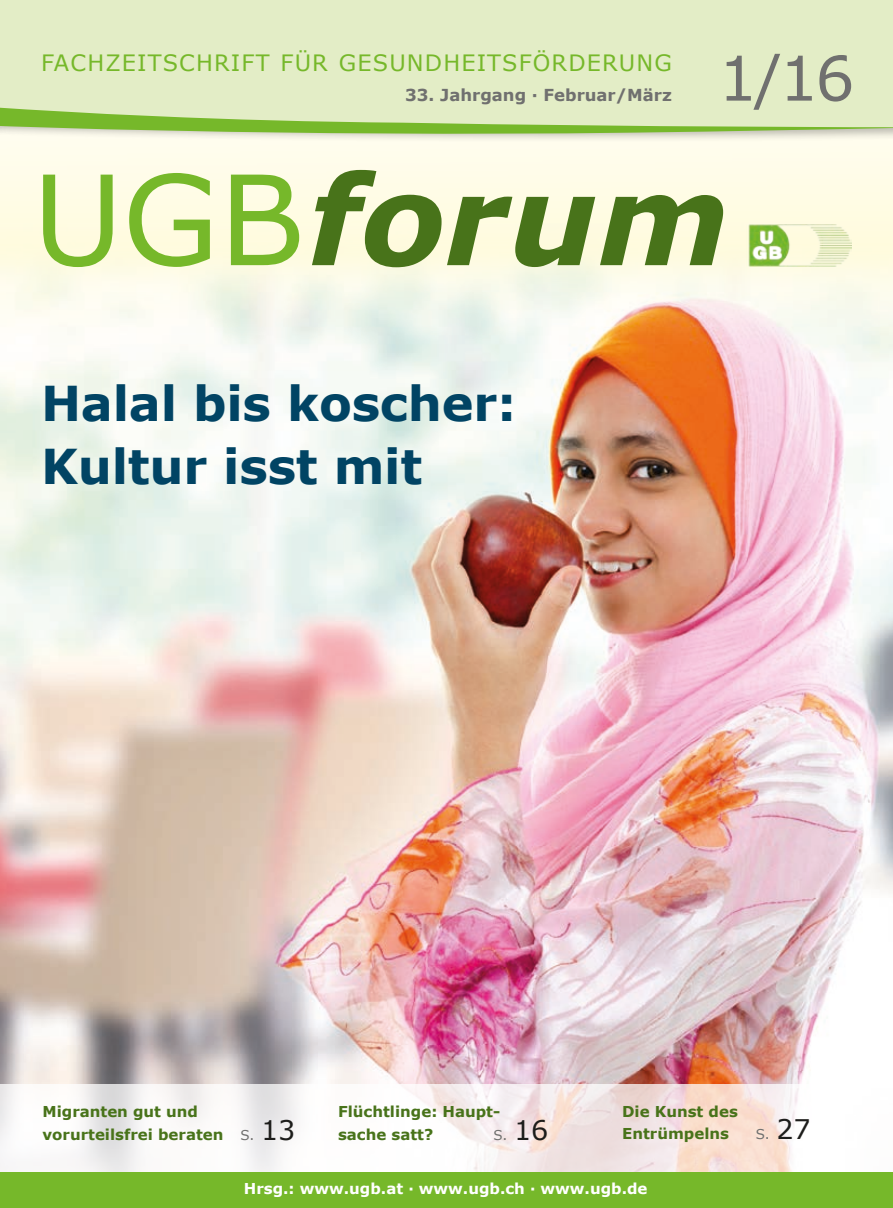
<style>
.page{position:relative;width:893px;height:1208px;background:#fff}
.page>*{position:absolute;margin:0;border:0;box-sizing:border-box;transform-origin:0 0}
.t1{font:italic 700 124.5px "Verdana";color:#48731a}
.t2{font:61.65px "Verdana";color:#70706f}
.t3{font:700 48px/63px "Verdana";letter-spacing:-.005em;color:#014464}
.t4{font:22.5px "Verdana";letter-spacing:.05em;color:#76b82a}
.t5{font:700 16.5px "Verdana";color:#70706f}
.t6{font:700 15px/22.5px "Verdana";color:#48731a}
.t7{font:700 15px "Verdana";color:#fff}
.t8{font:13.5px "Verdana";color:#70706f}
.s1{font-weight:400;font-style:normal;color:#76b82a}
.s2{font-weight:400;font-size:13.5px;color:#70706f}
.s3{font-weight:400;font-size:27px;color:#1d1d1b}
.s4{font-size:27px;color:#1d1d1b}
</style>
<div class="page">
<img style="left:0;top:224px;width:893px;height:860px">
<svg style="left:0;top:1084px;width:799px;height:88px"></svg>
<div style="left:0;top:1172px;width:893px;height:36px;background:#76b82a"></div>
<div style="left:0;top:0;width:893px;height:143px;background:#1d1d1b;opacity:.3"></div>
<svg style="left:0;top:0;width:893px;height:137px;background:#dbe8bb"></svg>
<img style="left:747px;top:224px;width:105px;height:42px">
<h3 class="t4" style="left:41px;top:48px;width:632px">FACHZEITSCHRIFT FÜR GESUNDHEITSFÖRDERUNG</h3>
<h2 class="t2" style="left:718px;top:36px;width:138px">1/16</h2>
<p class="t5" style="left:405px;top:83px;width:268px">33. Jahrgang · Februar/März</p>
<h1 class="t1" style="left:32px;top:132px;width:698px"><span class="s1">UGB</span>forum</h1>
<h3 class="t3" style="left:41px;top:371px;width:477px">Halal bis koscher:<br>Kultur isst mit</h3>
<p class="t6" style="left:43px;top:1100px;width:254px">Migranten gut und vorurteilsfrei beraten <span class="s2">S.</span> <span class="s3">13</span></p>
<p class="t6" style="left:338px;top:1100px;width:164px">Flüchtlinge: Haupt&shy;sache satt?</p>
<p class="t8" style="left:493px;top:1125px;width:57px">S. <span class="s4">16</span></p>
<p class="t6" style="left:622px;top:1099px;width:117px">Die Kunst des<br>Entrümpelns</p>
<p class="t7" style="left:244px;top:1177px;width:405px">Hrsg.: www.ugb.at · www.ugb.ch · www.ugb.de</p>
<p class="t8" style="left:756px;top:1124px;width:57px">S. <span class="s4">27</span></p>
</div>
